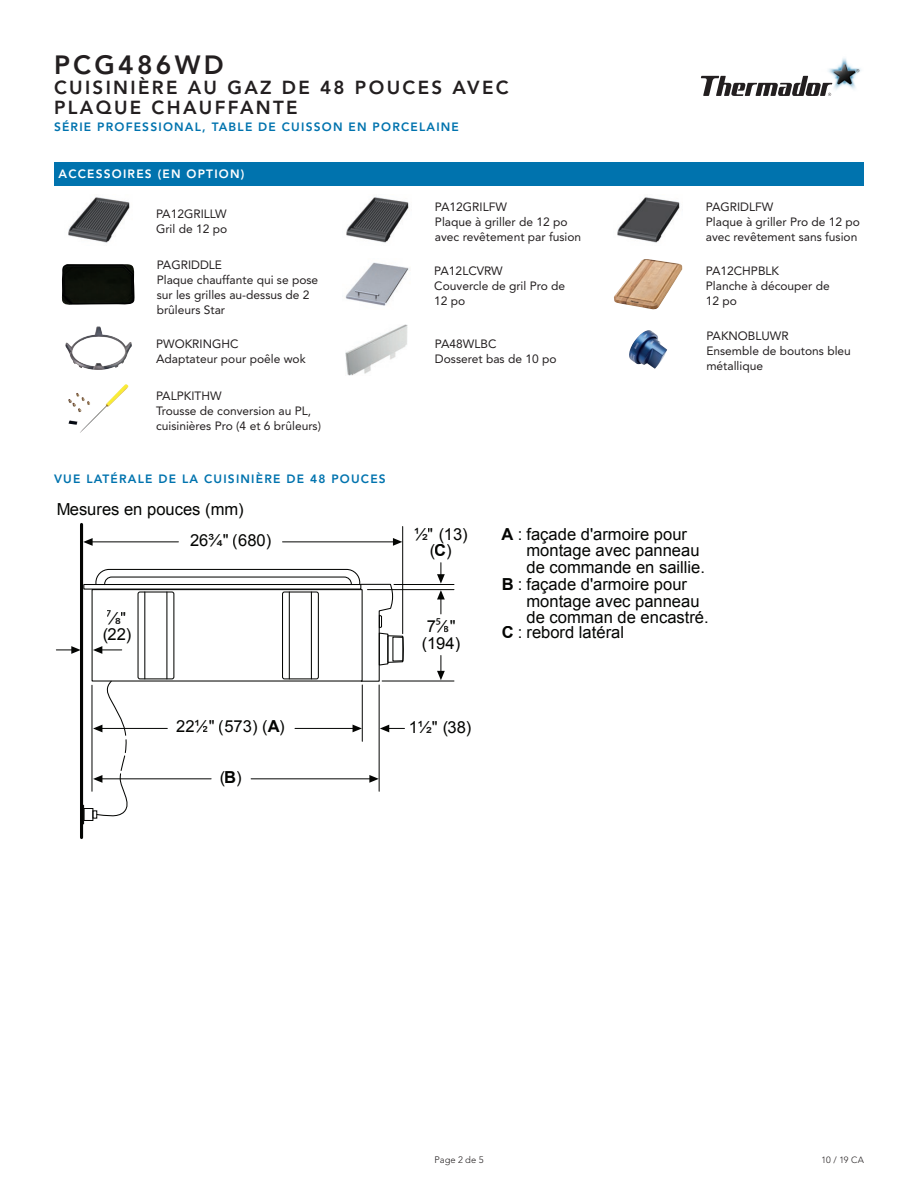
<style>
.page{position:relative;width:918px;height:1188px;background:#fff}
.page>*{position:absolute;margin:0;border:0;box-sizing:border-box;transform-origin:0 0}
.Spec_Page_Title_Mode{font:800 26.25px "Avenir LT Std";letter-spacing:.125em;color:#231f20}
.Spec_Page_Title_Desc{font:800 18.75px/20.2px "Avenir LT Std";letter-spacing:.125em;color:#231f20}
.t1{font:16.5px/16.5px "Arial";color:#040503}
.Spec_Page_Body_Copy{font:12px/15px "Avenir LT Std";color:#231f20}
.Spec_Page_Title_Seri{font:800 12px "Avenir LT Std";letter-spacing:.1em;color:#0073ae}
.Spec_Page_Subhead_Bl{font:800 12px "Avenir LT Std";letter-spacing:.1em;color:#0073ae}
.Spec_Page_Subhead_Ba{font:800 12px "Avenir LT Std";letter-spacing:.1em;color:#fff}
.t2{font:300 9.3px "Avenir LT Std";color:#231f20}
.t3{font:300 9px "Avenir LT Std";color:#231f20}
.s1{font-family:"Myriad Pro"}
.s2{font-weight:700;font-size:8.55px;color:#1a1a18}
.s3{font-weight:700}
</style>
<div class="page">
<img style="left:828px;top:58px;width:33px;height:32px">
<svg style="left:701px;top:76px;width:131px;height:20px"></svg>
<div style="left:54px;top:162px;width:810px;height:24px;background:#0073ae"></div>
<img style="left:62px;top:264px;width:73px;height:41px">
<img style="left:345px;top:262px;width:64px;height:44px">
<img style="left:614px;top:259px;width:68px;height:50px">
<img style="left:65px;top:326px;width:67px;height:44px">
<img style="left:346px;top:324px;width:62px;height:52px">
<img style="left:68px;top:197px;width:62px;height:46px">
<img style="left:346px;top:197px;width:63px;height:46px">
<img style="left:617px;top:197px;width:63px;height:46px">
<img style="left:629px;top:330px;width:38px;height:39px">
<img style="left:68px;top:384px;width:61px;height:49px">
<div style="left:83px;top:584px;width:278px;height:6px;border:1px solid #040503"></div>
<div style="left:84px;top:808px;width:9px;height:13px;border:1px solid #040503"></div>
<svg style="left:83px;top:805px;width:1px;height:19px"></svg>
<hr style="left:92px;top:685px;width:1px;height:106px;background:#040503">
<hr style="left:394px;top:584px;width:60px;height:1px;background:#040503">
<svg style="left:93px;top:568px;width:312px;height:252px"></svg>
<svg style="left:56px;top:646px;width:24px;height:8px"></svg>
<hr style="left:99px;top:728px;width:68px;height:1px;background:#040503">
<hr style="left:283px;top:542px;width:117px;height:1px;background:#040503">
<svg style="left:393px;top:538px;width:9px;height:8px"></svg>
<svg style="left:83px;top:538px;width:10px;height:8px"></svg>
<hr style="left:89px;top:542px;width:89px;height:1px;background:#040503">
<hr style="left:98px;top:779px;width:113px;height:1px;background:#040503">
<hr style="left:402px;top:527px;width:1px;height:107px;background:#040503">
<hr style="left:382px;top:681px;width:72px;height:1px;background:#040503">
<hr style="left:367px;top:589px;width:87px;height:1px;background:#040503">
<svg style="left:437px;top:590px;width:8px;height:24px"></svg>
<svg style="left:437px;top:655px;width:8px;height:25px"></svg>
<svg style="left:437px;top:563px;width:8px;height:21px"></svg>
<hr style="left:80px;top:524px;width:3px;height:314px;background:#040503">
<div style="left:138px;top:591px;width:36px;height:88px;border:1px solid #040503;border-radius:2px"></div>
<hr style="left:144px;top:592px;width:1px;height:87px;background:#040503">
<hr style="left:166px;top:592px;width:1px;height:87px;background:#040503">
<div style="left:282px;top:591px;width:37px;height:88px;border:1px solid #040503;border-radius:2px"></div>
<hr style="left:289px;top:592px;width:1px;height:87px;background:#040503">
<hr style="left:311px;top:592px;width:1px;height:87px;background:#040503">
<p class="Spec_Page_Title_Mode" style="left:54px;top:49px;width:171px">PCG486WD</p>
<p class="Spec_Page_Title_Desc" style="left:54px;top:78px;width:456px">CUISINIÈRE AU GAZ DE 48 POUCES AVEC<br>PLAQUE CHAUFFANTE</p>
<p class="Spec_Page_Title_Seri" style="left:54px;top:120px;width:406px">SÉRIE PROFESSIONAL, TABLE DE CUISSON EN PORCELAINE</p>
<p class="Spec_Page_Subhead_Ba" style="left:58px;top:167px;width:187px">ACCESSOIRES (EN OPTION)</p>
<p class="Spec_Page_Body_Copy" style="left:156px;top:207px;width:73px">PA12GRILLW<br>Gril de 12 po</p>
<p class="Spec_Page_Body_Copy" style="left:435px;top:199px;width:148px">PA12GRILFW<br>Plaque à griller de 12 po avec revêtement par fusion</p>
<p class="Spec_Page_Body_Copy" style="left:706px;top:200px;width:156px">PAGRIDLFW<br>Plaque à griller Pro de 12 po avec revêtement sans fusion</p>
<p class="Spec_Page_Body_Copy" style="left:157px;top:258px;width:163px">PAGRIDDLE<br>Plaque chauffante qui se pose sur les grilles au-dessus de 2 brûleurs Star</p>
<p class="Spec_Page_Body_Copy" style="left:434px;top:263px;width:132px">PA12LCVRW<br>Couvercle de gril Pro de<br>12 po</p>
<p class="Spec_Page_Body_Copy" style="left:706px;top:263px;width:126px">PA12CHPBLK<br>Planche à découper de<br>12 po</p>
<p class="Spec_Page_Body_Copy" style="left:156px;top:337px;width:151px">PWOKRINGHC<br>Adaptateur pour poêle wok</p>
<p class="Spec_Page_Body_Copy" style="left:156px;top:388px;width:166px">PALPKITHW<br>Trousse de conversion au PL, cuisinières Pro (4 et 6 brûleurs)</p>
<p class="Spec_Page_Body_Copy" style="left:435px;top:336px;width:123px">PA48WLBC<br>Dosseret bas de 10 po</p>
<p class="Spec_Page_Body_Copy" style="left:706px;top:329px;width:146px">PAKNOBLUWR<br>Ensemble de boutons bleu métallique</p>
<p class="Spec_Page_Subhead_Bl" style="left:54px;top:472px;width:333px">VUE LATÉRALE DE LA CUISINIÈRE DE 48 POUCES</p>
<h3 class="t1" style="left:56px;top:501px;width:189px">Mesures en pouces (mm)</h3>
<h3 class="t1" style="left:102px;top:610px;width:31px"><span class="s1">7</span>⁄<span class="s2">8</span>" (22)</h3>
<h3 class="t1" style="left:190px;top:532px;width:83px">26³⁄<span class="s2">4</span>" (680)</h3>
<h3 class="t1" style="left:414px;top:526px;width:55px;text-align:center">¹⁄<span class="s2">2</span>" (13) (<span class="s3">C</span>)</h3>
<h3 class="t1" style="left:422px;top:618px;width:40px">7<span class="s1">5</span>⁄<span class="s2">8</span>" (194)</h3>
<h3 class="t1" style="left:176px;top:718px;width:110px">22¹⁄<span class="s2">2</span>" (573) (<span class="s3">A</span>)</h3>
<h3 class="t1" style="left:409px;top:719px;width:64px">1¹⁄<span class="s2">2</span>" (38)</h3>
<h3 class="t1" style="left:219px;top:769px;width:24px">(<span class="s3">B</span>)</h3>
<h3 class="t1" style="left:501px;top:526px;width:187px"><span class="s3">A</span> : façade d'armoire pour</h3>
<h3 class="t1" style="left:526px;top:543px;width:175px">montage avec panneau</h3>
<h3 class="t1" style="left:526px;top:559px;width:180px">de commande en saillie.</h3>
<h3 class="t1" style="left:501px;top:576px;width:187px"><span class="s3">B</span> : façade d'armoire pour</h3>
<h3 class="t1" style="left:526px;top:593px;width:175px">montage avec panneau</h3>
<h3 class="t1" style="left:526px;top:609px;width:184px">de comman de encastré.</h3>
<h3 class="t1" style="left:501px;top:624px;width:124px"><span class="s3">C</span> : rebord latéral</h3>
<p class="t2" style="left:434px;top:1155px;width:51px">Page 2 de 5</p>
<p class="t3" style="left:822px;top:1154px;width:44px">10 / 19 CA</p>
</div>
